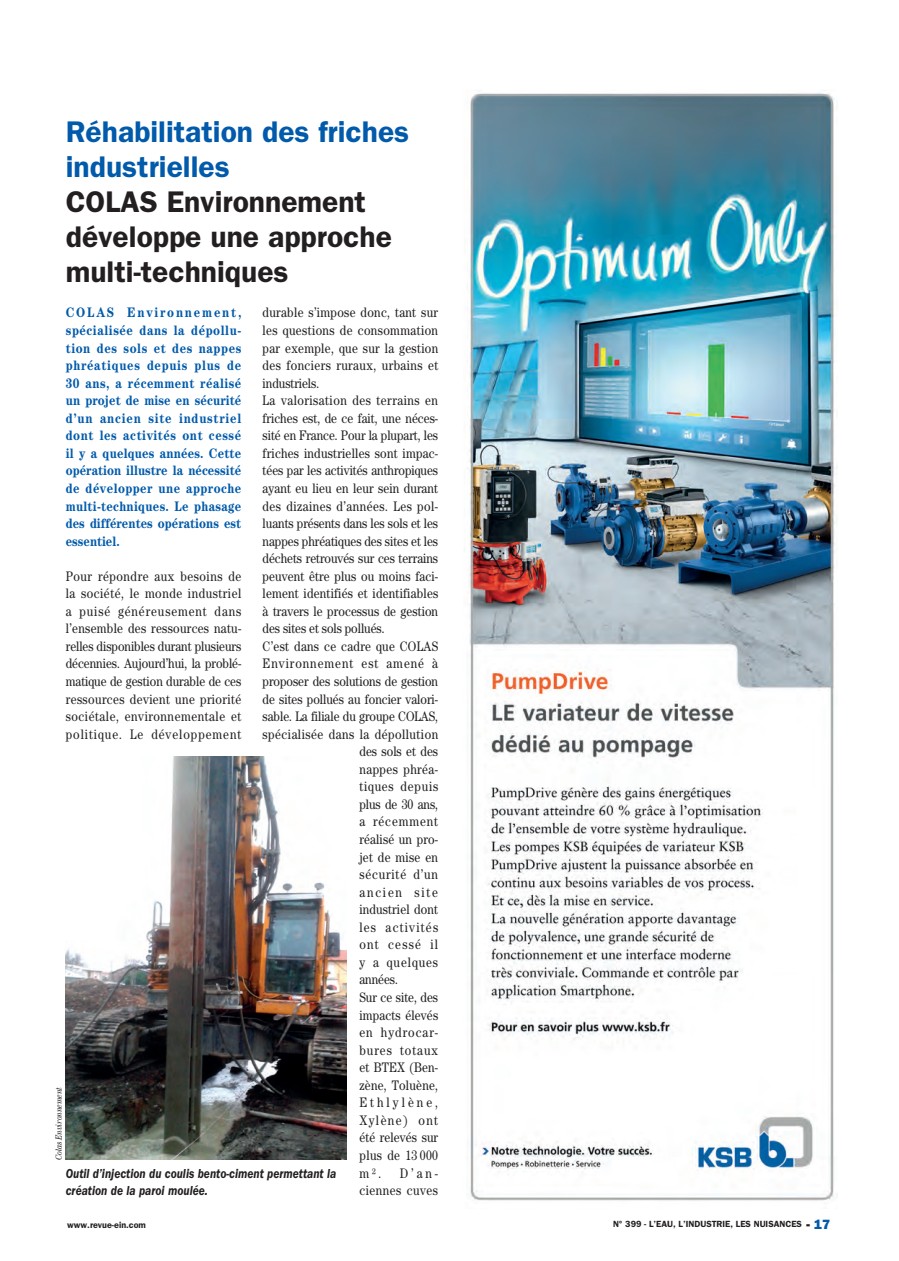
<style>
.page{position:relative;width:899px;height:1261px;background:#fff}
.page>*{position:absolute;margin:0;border:0;box-sizing:border-box;transform-origin:0 0}
.t1{font:600 30px/35.1px "ITC Franklin Gothic Std";color:#231f20}
.t2{font:600 30px/35.1px "ITC Franklin Gothic Std";color:#015aaa}
.t3{font:13.8px/17.5px "Century Std";letter-spacing:.015em;color:#231f20;text-align:justify;scale:.85 1}
.t4{font:700 13.8px/17.5px "Century Std";color:#015aaa;text-align:justify;scale:.85 1}
.t5{font:13.8px "Century Std";letter-spacing:-.005em;color:#231f20;scale:.85 1}
.t6{font:13.8px "Century Std";letter-spacing:.035em;color:#231f20;scale:.85 1}
.t7{font:13.8px "Century Std";letter-spacing:.04em;color:#231f20;scale:.85 1}
.t8{font:13.8px "Century Std";letter-spacing:.08em;color:#231f20;scale:.85 1}
.t9{font:13.8px "Century Std";letter-spacing:.1em;color:#231f20;scale:.85 1}
.t10{font:13.8px "Century Std";letter-spacing:.075em;color:#231f20;scale:.85 1}
.t11{font:13.8px "Century Std";letter-spacing:.06em;color:#231f20;scale:.85 1}
.t12{font:13.8px "Century Std";letter-spacing:.07em;color:#231f20;scale:.85 1}
.t13{font:13.8px "Century Std";letter-spacing:.15em;color:#231f20;scale:.85 1}
.t14{font:13.8px "Century Std";letter-spacing:.255em;color:#231f20;scale:.85 1}
.t15{font:13.8px "Century Std";letter-spacing:.12em;color:#231f20;scale:.85 1}
.t16{font:italic 600 13.5px/17.5px "ITC Franklin Gothic Std";color:#231f20;scale:.85 1}
.t17{font:600 9px "ITC Franklin Gothic Std";color:#231f20}
.t18{font:italic 9px "Century Std";letter-spacing:-.015em;color:#231f20;scale:.85 1}
.s1{font-family:"ITC Franklin Gothic Std Hvy";font-weight:400;font-size:13.5px}
.s2{font-family:"ITC Franklin Gothic Std Hvy";font-weight:400;font-size:13.5px;color:#015aaa}
</style>
<div class="page">
<img style="left:66px;top:756px;width:280px;height:404px">
<img style="left:467px;top:90px;width:368px;height:1111px">
<h1 class="t2" style="left:66px;top:114px;width:345px">Réhabilitation des friches industrielles</h1>
<h1 class="t1" style="left:66px;top:184px;width:327px">COLAS Environnement développe une approche multi-techniques</h1>
<p class="t4" style="left:66px;top:304px;width:208px">COLAS Environnement, spécialisée dans la dépollu&shy;tion des sols et des nappes phréatiques depuis plus de 30 ans, a récemment réalisé un projet de mise en sécurité d’un ancien site industriel dont les activités ont cessé il y a quelques années. Cette opération illustre la nécessité de développer une approche multi-techniques. Le phasage des différentes opérations est essentiel.</p>
<p class="t3" style="left:66px;top:567px;width:208px">Pour répondre aux besoins de la société, le monde industriel a puisé généreusement dans l’ensemble des ressources natu&shy;relles disponibles durant plusieurs décennies. Aujourd’hui, la problé&shy;matique de gestion durable de ces ressources devient une priorité sociétale, environnementale et politique. Le développement</p>
<p class="t3" style="left:262px;top:304px;width:208px">durable s’impose donc, tant sur</p>
<p class="t3" style="left:262px;top:321px;width:208px">les questions de consommation</p>
<p class="t3" style="left:262px;top:339px;width:208px">par exemple, que sur la gestion</p>
<p class="t6" style="left:262px;top:357px;width:208px">des fonciers ruraux, urbains et</p>
<p class="t5" style="left:262px;top:375px;width:68px">industriels.</p>
<p class="t7" style="left:262px;top:392px;width:208px">La valorisation des terrains en</p>
<p class="t3" style="left:262px;top:409px;width:208px">friches est, de ce fait, une néces-</p>
<p class="t5" style="left:262px;top:427px;width:208px">sité en France. Pour la plupart, les</p>
<p class="t3" style="left:262px;top:444px;width:208px">friches industrielles sont impac-</p>
<p class="t5" style="left:262px;top:463px;width:208px">tées par les activités anthropiques</p>
<p class="t3" style="left:262px;top:479px;width:208px">ayant eu lieu en leur sein durant</p>
<p class="t6" style="left:262px;top:498px;width:208px">des dizaines d’années. Les pol-</p>
<p class="t5" style="left:262px;top:515px;width:208px">luants présents dans les sols et les</p>
<p class="t5" style="left:262px;top:533px;width:208px">nappes phréatiques des sites et les</p>
<p class="t5" style="left:262px;top:550px;width:208px">déchets retrouvés sur ces terrains</p>
<p class="t3" style="left:262px;top:567px;width:208px">peuvent être plus ou moins faci-</p>
<p class="t3" style="left:262px;top:584px;width:208px">lement identifiés et identifiables</p>
<p class="t3" style="left:262px;top:602px;width:208px">à travers le processus de gestion</p>
<p class="t5" style="left:262px;top:621px;width:145px">des sites et sols pollués.</p>
<p class="t3" style="left:262px;top:637px;width:208px">C’est dans ce cadre que COLAS</p>
<p class="t8" style="left:262px;top:656px;width:208px">Environnement est amené à</p>
<p class="t5" style="left:262px;top:673px;width:208px">proposer des solutions de gestion</p>
<p class="t5" style="left:262px;top:691px;width:208px">de sites pollués au foncier valori-</p>
<p class="t5" style="left:262px;top:708px;width:208px">sable. La filiale du groupe COLAS,</p>
<p class="t7" style="left:262px;top:726px;width:208px">spécialisée dans la dépollution</p>
<p class="t3" style="left:359px;top:742px;width:94px">des sols et des</p>
<p class="t6" style="left:359px;top:761px;width:94px">nappes phréa-</p>
<p class="t11" style="left:359px;top:778px;width:94px">tiques depuis</p>
<p class="t5" style="left:359px;top:796px;width:94px">plus de 30 ans,</p>
<p class="t10" style="left:359px;top:814px;width:94px">a récemment</p>
<p class="t3" style="left:359px;top:830px;width:94px">réalisé un pro-</p>
<p class="t3" style="left:359px;top:848px;width:94px">jet de mise en</p>
<p class="t12" style="left:359px;top:866px;width:94px">sécurité d’un</p>
<p class="t13" style="left:359px;top:884px;width:94px">ancien site</p>
<p class="t3" style="left:359px;top:900px;width:94px">industriel dont</p>
<p class="t9" style="left:359px;top:919px;width:94px">les activités</p>
<p class="t9" style="left:359px;top:936px;width:94px">ont cessé il</p>
<p class="t10" style="left:359px;top:954px;width:94px">y a quelques</p>
<p class="t3" style="left:359px;top:971px;width:47px">années.</p>
<p class="t5" style="left:359px;top:989px;width:94px">Sur ce site, des</p>
<p class="t3" style="left:359px;top:1006px;width:94px">impacts élevés</p>
<p class="t8" style="left:359px;top:1024px;width:94px">en hydrocar-</p>
<p class="t8" style="left:359px;top:1042px;width:94px">bures totaux</p>
<p class="t3" style="left:359px;top:1058px;width:94px">et BTEX (Ben-</p>
<p class="t3" style="left:359px;top:1076px;width:94px">zène, Toluène,</p>
<p class="t14" style="left:359px;top:1094px;width:94px">Ethlylène,</p>
<p class="t15" style="left:359px;top:1112px;width:94px">Xylène) ont</p>
<p class="t3" style="left:359px;top:1129px;width:94px">été relevés sur</p>
<p class="t6" style="left:359px;top:1147px;width:94px">plus de 13 000</p>
<p class="t3" style="left:359px;top:1164px;width:94px">m². D’an-</p>
<p class="t7" style="left:359px;top:1182px;width:94px">ciennes cuves</p>
<p class="t18" style="left:54px;top:1160px;width:87px;rotate:-90deg">Colas Environnement</p>
<p class="t16" style="left:66px;top:1164px;width:319px">Outil d’injection du coulis bento-ciment permettant la création de la paroi moulée.</p>
<p class="t17" style="left:67px;top:1220px;width:80px">www.revue-ein.com</p>
<p class="t17" style="left:613px;top:1219px;width:219px">N° 399 - L’EAU, L’INDUSTRIE, LES NUISANCES <span class="s1">-</span> <span class="s2">17</span></p>
</div>
